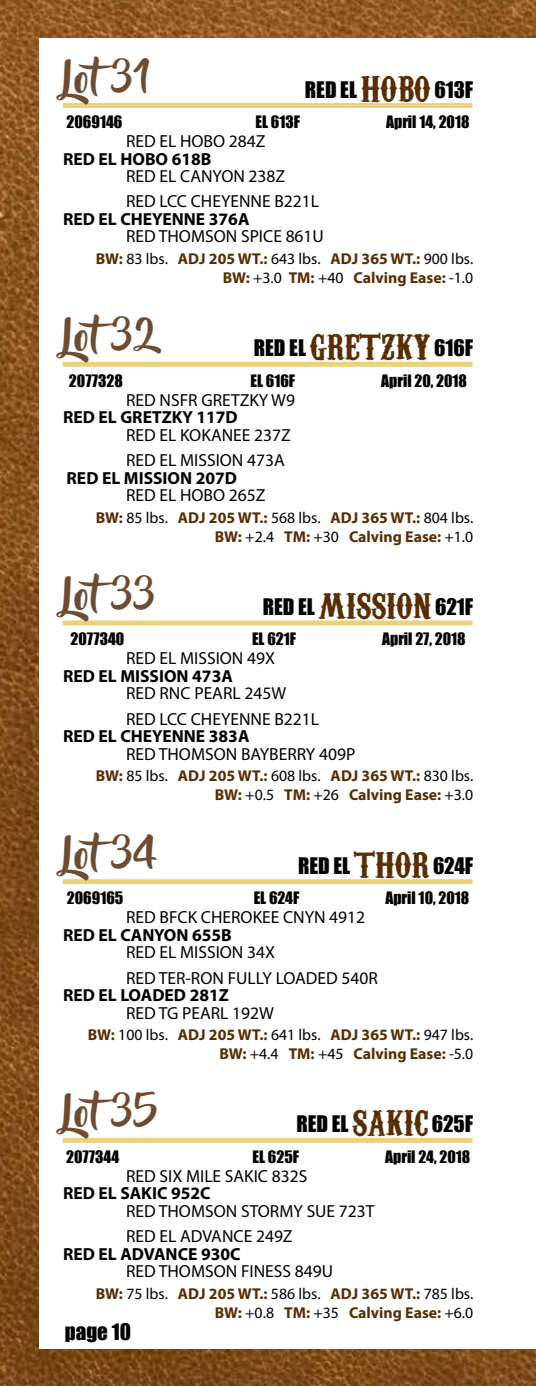
<style>
.page{position:relative;width:536px;height:1386px;background:#fff}
.page>*{position:absolute;margin:0;border:0;box-sizing:border-box;transform-origin:0 0}
.t1{font:39.38px "Beyond The Mountains";letter-spacing:-.015em;color:#6e4c32}
.t2{font:21px "Impact";color:#000}
.t3{font:17.5px "Myriad Pro";color:#000}
.t4{font:700 17.5px "Myriad Pro";color:#000}
.t5{font:700 15.75px/18.9px "Myriad Pro";color:#592c00;text-align:right}
.t6{font:15.75px "Impact";color:#000}
.s1{font-family:"Carnivalee Freakshow";font-size:35px;color:#592c00}
.s2{font-weight:400;color:#000}
</style>
<div class="page">
<img style="left:0;top:0;width:536px;height:1386px">
<div style="left:39px;top:39px;width:497px;height:1310px;background:#fff"></div>
<div style="left:63px;top:103px;width:409px;height:5px;background:#ecd17d"></div>
<div style="left:63px;top:362px;width:409px;height:5px;background:#ecd17d"></div>
<div style="left:63px;top:620px;width:409px;height:5px;background:#ecd17d"></div>
<div style="left:63px;top:879px;width:409px;height:5px;background:#ecd17d"></div>
<div style="left:63px;top:1138px;width:409px;height:5px;background:#ecd17d"></div>
<p class="t1" style="left:63px;top:56px;width:90px">Lot31</p>
<p class="t2" style="left:305px;top:73px;width:170px">RED EL <span class="s1">HOBO</span> 613F</p>
<p class="t6" style="left:67px;top:110px;width:57px">2069146</p>
<p class="t6" style="left:255px;top:110px;width:46px">EL 613F</p>
<p class="t6" style="left:386px;top:110px;width:85px">April 14, 2018</p>
<p class="t3" style="left:126px;top:130px;width:141px">RED EL HOBO 284Z</p>
<p class="t4" style="left:63px;top:147px;width:150px">RED EL HOBO 618B</p>
<p class="t3" style="left:126px;top:165px;width:161px">RED EL CANYON 238Z</p>
<p class="t3" style="left:126px;top:191px;width:194px">RED LCC CHEYENNE B221L</p>
<p class="t4" style="left:63px;top:208px;width:188px">RED EL CHEYENNE 376A</p>
<p class="t3" style="left:126px;top:226px;width:199px">RED THOMSON SPICE 861U</p>
<p class="t5" style="left:96px;top:249px;width:378px">BW: <span class="s2">83 lbs.</span> ADJ 205 WT.: <span class="s2">643 lbs.</span> ADJ 365 WT.: <span class="s2">900 lbs.<br></span>BW: <span class="s2">+3.0</span> TM: <span class="s2">+40</span> Calving Ease: <span class="s2">-1.0</span></p>
<p class="t1" style="left:63px;top:315px;width:100px">Lot32</p>
<p class="t2" style="left:254px;top:332px;width:221px">RED EL <span class="s1">GRETZKY</span> 616F</p>
<p class="t6" style="left:69px;top:368px;width:55px">2077328</p>
<p class="t6" style="left:250px;top:368px;width:46px">EL 616F</p>
<p class="t6" style="left:381px;top:368px;width:87px">April 20, 2018</p>
<p class="t3" style="left:126px;top:389px;width:170px">RED NSFR GRETZKY W9</p>
<p class="t4" style="left:63px;top:406px;width:176px">RED EL GRETZKY 117D</p>
<p class="t3" style="left:126px;top:424px;width:166px">RED EL KOKANEE 237Z</p>
<p class="t3" style="left:126px;top:449px;width:160px">RED EL MISSION 473A</p>
<p class="t4" style="left:67px;top:466px;width:172px">RED EL MISSION 207D</p>
<p class="t3" style="left:126px;top:484px;width:141px">RED EL HOBO 265Z</p>
<p class="t5" style="left:96px;top:508px;width:378px">BW: <span class="s2">85 lbs.</span> ADJ 205 WT.: <span class="s2">568 lbs.</span> ADJ 365 WT.: <span class="s2">804 lbs.<br></span>BW: <span class="s2">+2.4</span> TM: <span class="s2">+30</span> Calving Ease: <span class="s2">+1.0</span></p>
<p class="t1" style="left:63px;top:573px;width:94px">Lot33</p>
<p class="t2" style="left:262px;top:590px;width:212px">RED EL <span class="s1">MISSION</span> 621F</p>
<p class="t6" style="left:70px;top:627px;width:55px">2077340</p>
<p class="t6" style="left:252px;top:627px;width:46px">EL 621F</p>
<p class="t6" style="left:382px;top:627px;width:85px">April 27, 2018</p>
<p class="t3" style="left:126px;top:648px;width:150px">RED EL MISSION 49X</p>
<p class="t4" style="left:63px;top:665px;width:171px">RED EL MISSION 473A</p>
<p class="t3" style="left:126px;top:683px;width:161px">RED RNC PEARL 245W</p>
<p class="t3" style="left:126px;top:708px;width:194px">RED LCC CHEYENNE B221L</p>
<p class="t4" style="left:63px;top:725px;width:188px">RED EL CHEYENNE 383A</p>
<p class="t3" style="left:126px;top:743px;width:231px">RED THOMSON BAYBERRY 409P</p>
<p class="t5" style="left:96px;top:766px;width:378px">BW: <span class="s2">85 lbs.</span> ADJ 205 WT.: <span class="s2">608 lbs.</span> ADJ 365 WT.: <span class="s2">830 lbs.<br></span>BW: <span class="s2">+0.5</span> TM: <span class="s2">+26</span> Calving Ease: <span class="s2">+3.0</span></p>
<p class="t1" style="left:63px;top:832px;width:96px">Lot34</p>
<p class="t2" style="left:298px;top:849px;width:177px">RED EL <span class="s1">THOR</span> 624F</p>
<p class="t6" style="left:67px;top:886px;width:58px">2069165</p>
<p class="t6" style="left:254px;top:886px;width:47px">EL 624F</p>
<p class="t6" style="left:385px;top:886px;width:85px">April 10, 2018</p>
<p class="t3" style="left:126px;top:906px;width:240px">RED BFCK CHEROKEE CNYN 4912</p>
<p class="t4" style="left:63px;top:923px;width:170px">RED EL CANYON 655B</p>
<p class="t3" style="left:126px;top:941px;width:150px">RED EL MISSION 34X</p>
<p class="t3" style="left:126px;top:967px;width:253px">RED TER-RON FULLY LOADED 540R</p>
<p class="t4" style="left:63px;top:984px;width:167px">RED EL LOADED 281Z</p>
<p class="t3" style="left:126px;top:1002px;width:149px">RED TG PEARL 192W</p>
<p class="t5" style="left:88px;top:1025px;width:387px">BW: <span class="s2">100 lbs.</span> ADJ 205 WT.: <span class="s2">641 lbs.</span> ADJ 365 WT.: <span class="s2">947 lbs.<br></span>BW: <span class="s2">+4.4</span> TM: <span class="s2">+45</span> Calving Ease: <span class="s2">-5.0</span></p>
<p class="t1" style="left:63px;top:1091px;width:97px">Lot35</p>
<p class="t2" style="left:296px;top:1108px;width:178px">RED EL <span class="s1">SAKIC</span> 625F</p>
<p class="t6" style="left:66px;top:1144px;width:55px">2077344</p>
<p class="t6" style="left:252px;top:1144px;width:48px">EL 625F</p>
<p class="t6" style="left:385px;top:1144px;width:86px">April 24, 2018</p>
<p class="t3" style="left:126px;top:1165px;width:183px">RED SIX MILE SAKIC 832S</p>
<p class="t4" style="left:63px;top:1182px;width:149px">RED EL SAKIC 952C</p>
<p class="t3" style="left:126px;top:1200px;width:250px">RED THOMSON STORMY SUE 723T</p>
<p class="t3" style="left:126px;top:1226px;width:168px">RED EL ADVANCE 249Z</p>
<p class="t4" style="left:63px;top:1242px;width:179px">RED EL ADVANCE 930C</p>
<p class="t3" style="left:126px;top:1261px;width:208px">RED THOMSON FINESS 849U</p>
<p class="t5" style="left:96px;top:1284px;width:378px">BW: <span class="s2">75 lbs.</span> ADJ 205 WT.: <span class="s2">586 lbs.</span> ADJ 365 WT.: <span class="s2">785 lbs.<br></span>BW: <span class="s2">+0.8</span> TM: <span class="s2">+35</span> Calving Ease: <span class="s2">+6.0</span></p>
<p class="t2" style="left:65px;top:1315px;width:68px">page 10</p>
</div>
